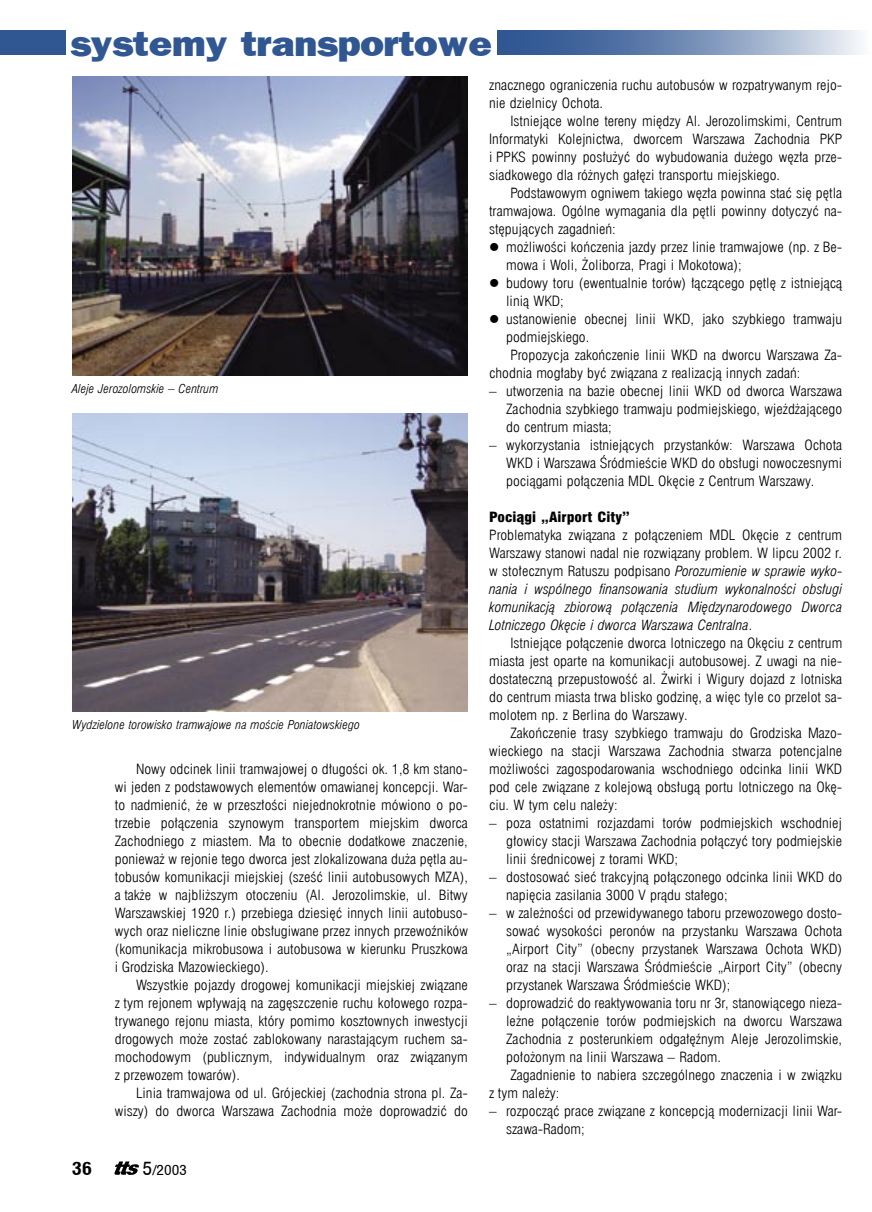
<style>
.page{position:relative;width:872px;height:1212px;background:#fff}
.page>*{position:absolute;margin:0;border:0;box-sizing:border-box;transform-origin:0 0}
.t1{font:36px "Frankfurt Goth Hvypl";color:#315793;scale:1.1 1}
.t2{font:700 18px "Switzerland Condpl";color:#000;scale:1.1 1}
.tekst{font:13.8px/18px "Swis 721 Lt Cn EU Normal";color:#000;text-align:justify;scale:1.1 1}
.tekst1{font:13.8px/18px "Swis 721 Lt Cn EU Normal";color:#000;scale:1.1 1}
.tekst0{font:13.8px/18px "Swis 721 Lt Cn EU Italic";color:#000;text-align:justify;scale:1.1 1}
.tytuł1{font:13.8px "Swis 721 Blk Cn EU Normal";color:#000;scale:1.1 1}
.t3{font:13.8px "Switzerland Condpl";color:#000;scale:1.1 1}
.podpis{font:12px "Swis 721 Lt Cn EU Italic";color:#000;scale:1.1 1}
.s1{font-size:18px}
.s2{font-family:"Swis 721 Lt Cn EU Normal"}
</style>
<div class="page">
<div style="left:0;top:30px;width:66px;height:25px;background:#315793"></div>
<svg style="left:497px;top:30px;width:364px;height:25px;background:#7992b9"></svg>
<svg style="left:115px;top:1161px;width:24px;height:14px"></svg>
<img style="left:72px;top:77px;width:396px;height:298px">
<img style="left:72px;top:413px;width:396px;height:299px">
<h1 class="t1" style="left:70px;top:21px;width:385px">systemy transportowe</h1>
<p class="podpis" style="left:72px;top:381px;width:134px">Aleje Jerozolomskie – Centrum</p>
<p class="podpis" style="left:72px;top:718px;width:263px">Wydzielone torowisko tramwajowe na moście Poniatowskiego</p>
<p class="tekst" style="left:115px;top:760px;width:322px;text-indent:21px">Nowy odcinek linii tramwajowej o długości ok. 1,8 km stano&shy;wi jeden z podstawowych elementów omawianej koncepcji. War&shy;to nadmienić, że w przeszłości niejednokrotnie mówiono o po&shy;trzebie połączenia szynowym transportem miejskim dworca Zachodniego z miastem. Ma to obecnie dodatkowe znaczenie, ponieważ w rejonie tego dworca jest zlokalizowana duża pętla au&shy;tobusów komunikacji miejskiej (sześć linii autobusowych MZA), a także w najbliższym otoczeniu (Al. Jerozolimskie, ul. Bitwy Warszawskiej 1920 r.) przebiega dziesięć innych linii autobuso&shy;wych oraz nieliczne linie obsługiwane przez innych przewoźników (komunikacja mikrobusowa i autobusowa w kierunku Pruszkowa i Grodziska Mazowieckiego).</p>
<p class="tekst" style="left:115px;top:976px;width:322px;text-indent:21px">Wszystkie pojazdy drogowej komunikacji miejskiej związane z tym rejonem wpływają na zagęszczenie ruchu kołowego rozpa&shy;trywanego rejonu miasta, który pomimo kosztownych inwestycji drogowych może zostać zablokowany narastającym ruchem sa&shy;mochodowym (publicznym, indywidualnym oraz związanym z przewozem towarów).</p>
<p class="tekst" style="left:115px;top:1084px;width:322px;text-align:right">Linia tramwajowa od ul. Grójeckiej (zachodnia strona pl. Za&shy;wiszy) do dworca Warszawa Zachodnia może doprowadzić do</p>
<h2 class="t2" style="left:72px;top:1157px;width:19px">36</h2>
<p class="t3" style="left:143px;top:1160px;width:42px"><span class="s1">5</span>/2003</p>
<p class="tekst" style="left:489px;top:76px;width:322px">znacznego ograniczenia ruchu autobusów w rozpatrywanym rejo&shy;nie dzielnicy Ochota.</p>
<p class="tekst" style="left:489px;top:112px;width:322px;text-indent:21px">Istniejące wolne tereny między Al. Jerozolimskimi, Centrum Informatyki Kolejnictwa, dworcem Warszawa Zachodnia PKP i PPKS powinny posłużyć do wybudowania dużego węzła prze&shy;siadkowego dla różnych gałęzi transportu miejskiego.</p>
<p class="tekst" style="left:489px;top:184px;width:322px;text-indent:21px">Podstawowym ogniwem takiego węzła powinna stać się pętla tramwajowa. Ogólne wymagania dla pętli powinny dotyczyć na&shy;stępujących zagadnień:</p>
<p class="tekst1" style="left:506px;top:238px;width:307px;text-indent:-17px">● możliwości kończenia jazdy przez linie tramwajowe (np. z Be&shy;mowa i Woli, Żoliborza, Pragi i Mokotowa);</p>
<p class="tekst1" style="left:506px;top:274px;width:307px;text-indent:-17px">● budowy toru (ewentualnie torów) łączącego pętlę z istniejącą linią WKD;</p>
<p class="tekst1" style="left:506px;top:310px;width:307px;text-indent:-17px">● ustanowienie obecnej linii WKD, jako szybkiego tramwaju podmiejskiego.</p>
<p class="tekst" style="left:489px;top:346px;width:322px;text-indent:21px">Propozycja zakończenie linii WKD na dworcu Warszawa Za&shy;chodnia mogłaby być związana z realizacją innych zadań:</p>
<p class="tekst1" style="left:506px;top:382px;width:307px;text-align:justify;text-indent:-17px">– utworzenia na bazie obecnej linii WKD od dworca Warszawa Zachodnia szybkiego tramwaju podmiejskiego, wjeżdżającego do centrum miasta;</p>
<p class="tekst1" style="left:506px;top:436px;width:307px;text-align:justify;text-indent:-17px">– wykorzystania istniejących przystanków: Warszawa Ochota WKD i Warszawa Śródmieście WKD do obsługi nowoczesnymi pociągami połączenia MDL Okęcie z Centrum Warszawy.</p>
<p class="tytuł1" style="left:489px;top:508px;width:129px">Pociągi „Airport City”</p>
<p class="tekst0" style="left:489px;top:526px;width:322px"><span class="s2">Problematyka związana z połączeniem MDL Okęcie z centrum Warszawy stanowi nadal nie rozwiązany problem. W lipcu 2002 r. w stołecznym Ratuszu podpisano</span> Porozumienie w sprawie wyko&shy;nania i wspólnego finansowania studium wykonalności obsługi komunikacją zbiorową połączenia Międzynarodowego Dworca Lotniczego Okęcie i dworca Warszawa Centralna<span class="s2">.</span></p>
<p class="tekst" style="left:489px;top:634px;width:322px;text-indent:21px">Istniejące połączenie dworca lotniczego na Okęciu z centrum miasta jest oparte na komunikacji autobusowej. Z uwagi na nie&shy;dostateczną przepustowość al. Żwirki i Wigury dojazd z lotniska do centrum miasta trwa blisko godzinę, a więc tyle co przelot sa&shy;molotem np. z Berlina do Warszawy.</p>
<p class="tekst" style="left:489px;top:724px;width:322px;text-indent:21px">Zakończenie trasy szybkiego tramwaju do Grodziska Mazo&shy;wieckiego na stacji Warszawa Zachodnia stwarza potencjalne możliwości zagospodarowania wschodniego odcinka linii WKD pod cele związane z kolejową obsługą portu lotniczego na Okę&shy;ciu. W tym celu należy:</p>
<p class="tekst1" style="left:506px;top:814px;width:307px;text-align:justify;text-indent:-17px">– poza ostatnimi rozjazdami torów podmiejskich wschodniej głowicy stacji Warszawa Zachodnia połączyć tory podmiejskie linii średnicowej z torami WKD;</p>
<p class="tekst1" style="left:506px;top:868px;width:307px;text-indent:-17px">– dostosować sieć trakcyjną połączonego odcinka linii WKD do napięcia zasilania 3000 V prądu stałego;</p>
<p class="tekst1" style="left:506px;top:904px;width:307px;text-align:justify;text-indent:-17px">– w zależności od przewidywanego taboru przewozowego dosto&shy;sować wysokości peronów na przystanku Warszawa Ochota „Airport City” (obecny przystanek Warszawa Ochota WKD) oraz na stacji Warszawa Śródmieście „Airport City” (obecny przystanek Warszawa Śródmieście WKD);</p>
<p class="tekst1" style="left:506px;top:994px;width:307px;text-align:justify;text-indent:-17px">– doprowadzić do reaktywowania toru nr 3r, stanowiącego nieza&shy;leżne połączenie torów podmiejskich na dworcu Warszawa Zachodnia z posterunkiem odgałęźnym Aleje Jerozolimskie, położonym na linii Warszawa – Radom.</p>
<p class="tekst" style="left:489px;top:1066px;width:322px;text-indent:21px">Zagadnienie to nabiera szczególnego znaczenia i w związku z tym należy:</p>
<p class="tekst1" style="left:506px;top:1102px;width:307px;text-indent:-17px">– rozpocząć prace związane z koncepcją modernizacji linii War&shy;szawa-Radom;</p>
</div>
